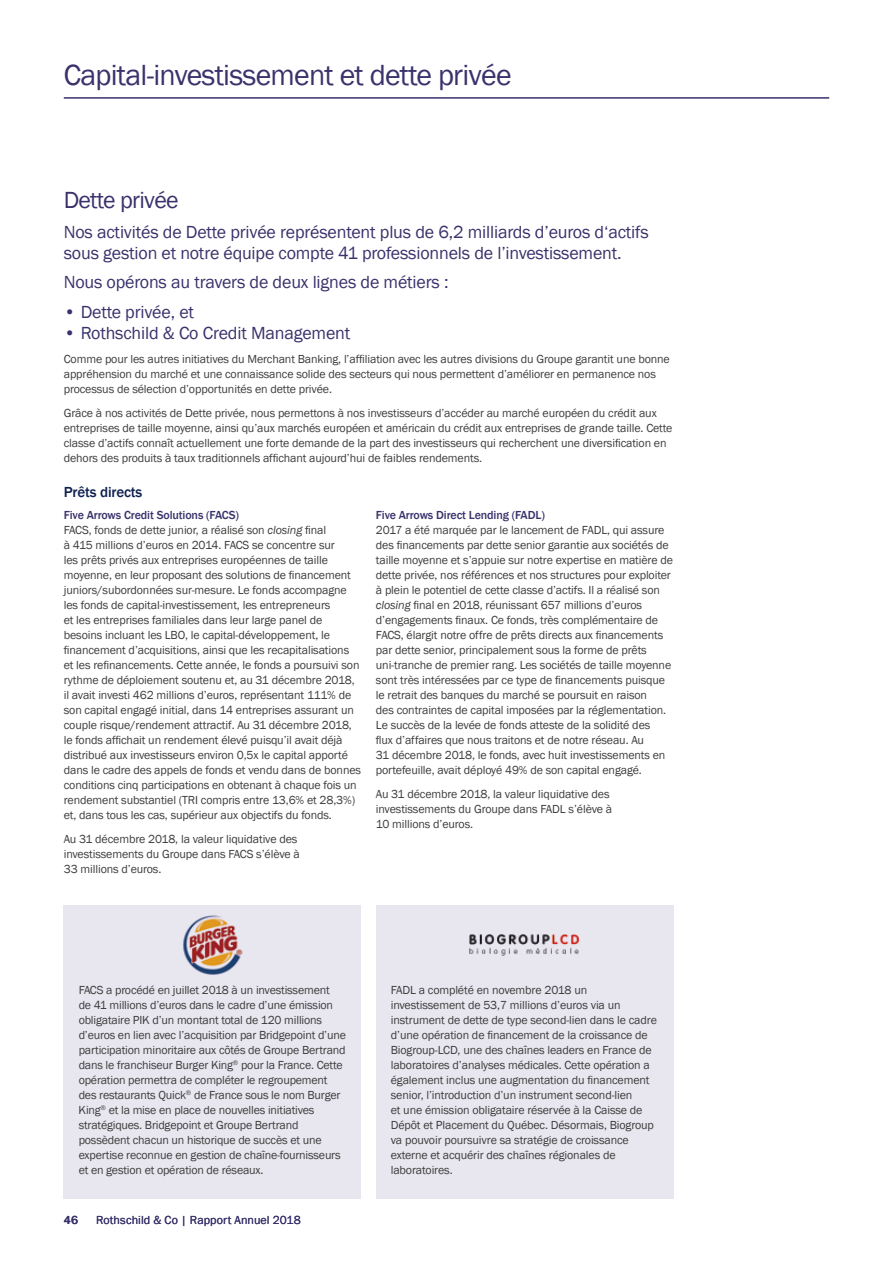
<style>
.page{position:relative;width:893px;height:1263px;background:#fff}
.page>*{position:absolute;margin:0;border:0;box-sizing:border-box;transform-origin:0 0}
.t1{font:30px "Franklin Gothic";letter-spacing:-.025em;color:#39326c}
.t2{font:24px "Franklin Gothic";letter-spacing:-.03em;color:#39326c}
.t3{font:18px/21px "Franklin Gothic";letter-spacing:-.01em;color:#39326c}
.t4{font:500 15px "Franklin Gothic";letter-spacing:-.01em;color:#0e2050}
.t5{font:12px/15px "Franklin Gothic";letter-spacing:-.01em;color:#3c3c3b}
.t6{font:500 12px "Franklin Gothic";letter-spacing:-.01em;color:#39326c}
.t7{font:12px "Franklin Gothic";letter-spacing:.01em;color:#39326c}
.s1{font-weight:500;color:#39326c}
.s2{font-style:italic}
</style>
<div class="page">
<hr style="left:64px;top:97px;width:765px;height:2px;background:#39326c">
<div style="left:64px;top:906px;width:297px;height:293px;background:#e8e6ef"></div>
<div style="left:376px;top:906px;width:297px;height:293px;background:#e8e6ef"></div>
<img style="left:183px;top:915px;width:60px;height:60px">
<img style="left:469px;top:934px;width:110px;height:22px">
<h1 class="t1" style="left:64px;top:56px;width:449px">Capital-investissement et dette privée</h1>
<h2 class="t2" style="left:64px;top:185px;width:116px">Dette privée</h2>
<h3 class="t3" style="left:64px;top:222px;width:587px">Nos activités de Dette privée représentent plus de 6,2 milliards d’euros d‘actifs sous gestion et notre équipe compte 41 professionnels de l’investissement.</h3>
<h3 class="t3" style="left:64px;top:272px;width:386px">Nous opérons au travers de deux lignes de métiers :</h3>
<h3 class="t3" style="left:64px;top:302px;width:132px">• Dette privée, et</h3>
<h3 class="t3" style="left:64px;top:323px;width:288px">• Rothschild &amp; Co Credit Management</h3>
<p class="t5" style="left:64px;top:352px;width:608px">Comme pour les autres initiatives du Merchant Banking, l’affiliation avec les autres divisions du Groupe garantit une bonne appréhension du marché et une connaissance solide des secteurs qui nous permettent d’améliorer en permanence nos processus de sélection d’opportunités en dette privée.</p>
<p class="t5" style="left:64px;top:405px;width:610px">Grâce à nos activités de Dette privée, nous permettons à nos investisseurs d’accéder au marché européen du crédit aux entreprises de taille moyenne, ainsi qu’aux marchés européen et américain du crédit aux entreprises de grande taille. Cette classe d’actifs connaît actuellement une forte demande de la part des investisseurs qui recherchent une diversification en dehors des produits à taux traditionnels affichant aujourd’hui de faibles rendements.</p>
<p class="t4" style="left:64px;top:482px;width:80px">Prêts directs</p>
<p class="t5" style="left:64px;top:508px;width:299px"><span class="s1">Five Arrows Credit Solutions (FACS)<br></span>FACS, fonds de dette junior, a réalisé son <span class="s2">closing</span> final<br>à 415 millions d’euros en 2014. FACS se concentre sur<br>les prêts privés aux entreprises européennes de taille moyenne, en leur proposant des solutions de financement juniors/subordonnées sur-mesure. Le fonds accompagne les fonds de capital-investissement, les entrepreneurs<br>et les entreprises familiales dans leur large panel de besoins incluant les LBO, le capital-développement, le financement d’acquisitions, ainsi que les recapitalisations et les refinancements. Cette année, le fonds a poursuivi son rythme de déploiement soutenu et, au 31 décembre 2018, il avait investi 462 millions d’euros, représentant 111% de son capital engagé initial, dans 14 entreprises assurant un couple risque/rendement attractif. Au 31 décembre 2018, le fonds affichait un rendement élevé puisqu’il avait déjà distribué aux investisseurs environ 0,5x le capital apporté dans le cadre des appels de fonds et vendu dans de bonnes conditions cinq participations en obtenant à chaque fois un rendement substantiel (TRI compris entre 13,6% et 28,3%) et, dans tous les cas, supérieur aux objectifs du fonds.</p>
<p class="t5" style="left:64px;top:831px;width:238px">Au 31 décembre 2018, la valeur liquidative des investissements du Groupe dans FACS s’élève à<br>33 millions d’euros.</p>
<p class="t6" style="left:376px;top:508px;width:170px">Five Arrows Direct Lending (FADL)</p>
<p class="t5" style="left:376px;top:523px;width:299px">2017 a été marquée par le lancement de FADL, qui assure des financements par dette senior garantie aux sociétés de taille moyenne et s’appuie sur notre expertise en matière de dette privée, nos références et nos structures pour exploiter à plein le potentiel de cette classe d’actifs. Il a réalisé son <span class="s2">closing</span> final en 2018, réunissant 657 millions d’euros d’engagements finaux. Ce fonds, très complémentaire de FACS, élargit notre offre de prêts directs aux financements par dette senior, principalement sous la forme de prêts uni-tranche de premier rang. Les sociétés de taille moyenne sont très intéressées par ce type de financements puisque le retrait des banques du marché se poursuit en raison<br>des contraintes de capital imposées par la réglementation.<br>Le succès de la levée de fonds atteste de la solidité des<br>flux d’affaires que nous traitons et de notre réseau. Au<br>31 décembre 2018, le fonds, avec huit investissements en portefeuille, avait déployé 49% de son capital engagé.</p>
<p class="t5" style="left:376px;top:786px;width:238px">Au 31 décembre 2018, la valeur liquidative des investissements du Groupe dans FADL s’élève à<br>10 millions d’euros.</p>
<p class="t5" style="left:79px;top:983px;width:269px">FACS a procédé en juillet 2018 à un investissement<br>de 41 millions d’euros dans le cadre d’une émission obligataire PIK d’un montant total de 120 millions d’euros en lien avec l’acquisition par Bridgepoint d’une participation minoritaire aux côtés de Groupe Bertrand dans le franchiseur Burger King<sup>®</sup> pour la France. Cette opération permettra de compléter le regroupement des restaurants Quick<sup>®</sup> de France sous le nom Burger King<sup>®</sup> et la mise en place de nouvelles initiatives stratégiques. Bridgepoint et Groupe Bertrand possèdent chacun un historique de succès et une expertise reconnue en gestion de chaîne-fournisseurs et en gestion et opération de réseaux.</p>
<p class="t5" style="left:391px;top:983px;width:268px">FADL a complété en novembre 2018 un investissement de 53,7 millions d’euros via un instrument de dette de type second-lien dans le cadre d’une opération de financement de la croissance de Biogroup-LCD, une des chaînes leaders en France de laboratoires d’analyses médicales. Cette opération a également inclus une augmentation du financement senior, l’introduction d’un instrument second-lien<br>et une émission obligataire réservée à la Caisse de Dépôt et Placement du Québec. Désormais, Biogroup va pouvoir poursuivre sa stratégie de croissance externe et acquérir des chaînes régionales de laboratoires.</p>
<p class="t6" style="left:64px;top:1213px;width:16px">46</p>
<p class="t7" style="left:96px;top:1213px;width:206px">Rothschild &amp; Co | Rapport Annuel 2018</p>
</div>
